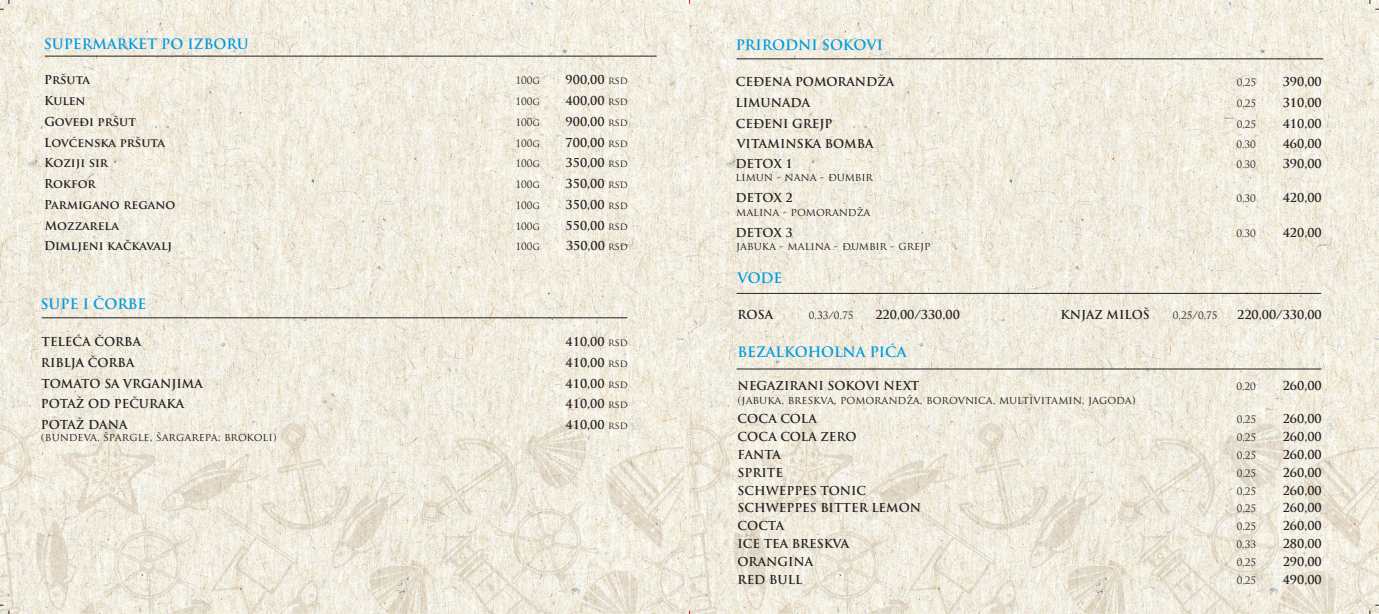
<style>
.page{position:relative;width:1379px;height:614px;background:#fff}
.page>*{position:absolute;margin:0;border:0;box-sizing:border-box;transform-origin:0 0}
.t1{font:700 14px "Trajan Pro";color:#009bdf}
.t2{font:700 12px/20.7px "Trajan Pro";color:#231f20}
.t3{font:11px "Trajan Pro";color:#231f20}
.t4{font:10px "Trajan Pro";color:#231f20}
.s1{font-weight:400;font-size:10px}
</style>
<div class="page">
<img style="left:0;top:1px;width:1379px;height:404px">
<hr style="left:42px;top:317px;width:585px;height:1px;background:#231f20">
<hr style="left:45px;top:56px;width:612px;height:1px;background:#231f20">
<hr style="left:736px;top:59px;width:587px;height:1px;background:#231f20">
<hr style="left:736px;top:293px;width:585px;height:1px;background:#231f20">
<hr style="left:736px;top:368px;width:585px;height:1px;background:#231f20">
<svg style="left:0;top:0;width:10px;height:10px"></svg>
<svg style="left:1369px;top:0;width:10px;height:10px"></svg>
<svg style="left:0;top:405px;width:1379px;height:209px;background:#ede8da"></svg>
<p class="t1" style="left:44px;top:38px;width:207px">SUPERMARKET PO IZBORU</p>
<p class="t2" style="left:44px;top:71px;width:122px">Pršuta<br>Kulen<br>Goveđi pršut<br>Lovćenska pršuta<br>Koziji sir</p>
<p class="t2" style="left:44px;top:195px;width:133px">Parmigano regano<br>Mozzarela<br>Dimljeni kačkavalj</p>
<p class="t4" style="left:515px;top:77px;width:26px">100G</p>
<p class="t2" style="left:566px;top:71px;width:64px">900,00 <span class="s1">RSD</span></p>
<p class="t4" style="left:515px;top:98px;width:26px">100G</p>
<p class="t2" style="left:566px;top:92px;width:64px">400,00 <span class="s1">RSD</span></p>
<p class="t4" style="left:515px;top:118px;width:26px">100G</p>
<p class="t2" style="left:566px;top:112px;width:64px">900,00 <span class="s1">RSD</span></p>
<p class="t4" style="left:515px;top:139px;width:26px">100G</p>
<p class="t2" style="left:566px;top:133px;width:64px">700,00 <span class="s1">RSD</span></p>
<p class="t4" style="left:515px;top:160px;width:26px">100G</p>
<p class="t2" style="left:566px;top:154px;width:64px">350,00 <span class="s1">RSD</span></p>
<p class="t4" style="left:515px;top:201px;width:26px">100G</p>
<p class="t2" style="left:566px;top:195px;width:64px">350,00 <span class="s1">RSD</span></p>
<p class="t4" style="left:515px;top:222px;width:26px">100G</p>
<p class="t2" style="left:566px;top:216px;width:64px">550,00 <span class="s1">RSD</span></p>
<p class="t4" style="left:515px;top:243px;width:26px">100G</p>
<p class="t2" style="left:566px;top:237px;width:64px">350,00 <span class="s1">RSD</span></p>
<p class="t2" style="left:44px;top:175px;width:53px">Rokfor</p>
<p class="t4" style="left:515px;top:181px;width:26px">100G</p>
<p class="t2" style="left:566px;top:175px;width:64px">350,00 <span class="s1">RSD</span></p>
<p class="t1" style="left:40px;top:298px;width:107px">SUPE I ČORBE</p>
<p class="t2" style="left:41px;top:332px;width:163px">TELEĆA ČORBA<br>RIBLJA ČORBA<br>TOMATO SA VRGANJIMA<br>POTAŽ OD PEČURAKA<br>POTAŽ DANA</p>
<p class="t3" style="left:41px;top:432px;width:237px">(BUNDEVA, ŠPARGLE, ŠARGAREPA, BROKOLI)</p>
<p class="t2" style="left:566px;top:332px;width:64px;text-align:justify">410,00 <span class="s1">RSD </span>410,00 <span class="s1">RSD </span>410,00 <span class="s1">RSD </span>410,00 <span class="s1">RSD </span>410,00 <span class="s1">RSD</span></p>
<p class="t1" style="left:736px;top:40px;width:149px">PRIRODNI SOKOVI</p>
<p class="t2" style="left:735px;top:73px;width:160px">CEĐENA POMORANDŽA<br>LIMUNADA<br>CEĐENI GREJP<br>VITAMINSKA BOMBA</p>
<p class="t2" style="left:735px;top:154px;width:59px">DETOX 1</p>
<p class="t3" style="left:735px;top:173px;width:139px">LIMUN - NANA - ĐUMBIR</p>
<p class="t2" style="left:735px;top:189px;width:59px">DETOX 2</p>
<p class="t3" style="left:736px;top:207px;width:136px">MALINA - POMORANDŽA</p>
<p class="t2" style="left:735px;top:223px;width:59px">DETOX 3</p>
<p class="t3" style="left:736px;top:242px;width:196px">JABUKA - MALINA - ĐUMBIR - GREJP</p>
<p class="t4" style="left:1236px;top:79px;width:21px">0,25</p>
<p class="t2" style="left:1282px;top:73px;width:40px">390,00</p>
<p class="t4" style="left:1236px;top:99px;width:21px">0,25</p>
<p class="t2" style="left:1282px;top:93px;width:40px">310,00</p>
<p class="t4" style="left:1236px;top:120px;width:21px">0,25</p>
<p class="t2" style="left:1282px;top:114px;width:40px">410,00</p>
<p class="t4" style="left:1236px;top:141px;width:21px">0,30</p>
<p class="t2" style="left:1282px;top:136px;width:40px;line-height:19.3px">460,00<br>390,00</p>
<p class="t2" style="left:1282px;top:189px;width:40px">420,00</p>
<p class="t2" style="left:1282px;top:223px;width:40px">420,00</p>
<p class="t4" style="left:1236px;top:160px;width:21px">0,30</p>
<p class="t4" style="left:1236px;top:194px;width:21px">0,30</p>
<p class="t4" style="left:1236px;top:229px;width:21px">0,30</p>
<p class="t1" style="left:737px;top:272px;width:46px">VODE</p>
<p class="t2" style="left:737px;top:305px;width:37px">ROSA</p>
<p class="t2" style="left:1060px;top:305px;width:91px">KNJAZ MILOŠ</p>
<p class="t1" style="left:737px;top:346px;width:170px">BEZALKOHOLNA PIĆA</p>
<p class="t2" style="left:737px;top:376px;width:183px">NEGAZIRANI SOKOVI NEXT</p>
<p class="t3" style="left:737px;top:395px;width:399px">(JABUKA, BRESKVA, POMORANDŽA, BOROVNICA, MULTIVITAMIN, JAGODA)</p>
<p class="t2" style="left:737px;top:410px;width:185px;line-height:17.9px">COCA COLA<br>COCA COLA ZERO<br>FANTA<br>SPRITE<br>SCHWEPPES TONIC<br>SCHWEPPES BITTER LEMON<br>COCTA<br>ICE TEA BRESKVA<br>ORANGINA<br>RED BULL</p>
<p class="t4" style="left:809px;top:311px;width:46px">0,33/0,75</p>
<p class="t2" style="left:875px;top:305px;width:86px">220,00/330,00</p>
<p class="t4" style="left:1173px;top:311px;width:46px">0,25/0,75</p>
<p class="t2" style="left:1237px;top:305px;width:86px">220,00/330,00</p>
<p class="t4" style="left:1236px;top:382px;width:21px">0,20</p>
<p class="t2" style="left:1282px;top:376px;width:40px">260,00</p>
<p class="t4" style="left:1236px;top:415px;width:21px">0,25</p>
<p class="t2" style="left:1282px;top:409px;width:40px">260,00</p>
<p class="t4" style="left:1236px;top:433px;width:21px">0,25</p>
<p class="t2" style="left:1282px;top:427px;width:40px">260,00</p>
<p class="t4" style="left:1236px;top:451px;width:21px">0,25</p>
<p class="t2" style="left:1282px;top:445px;width:40px">260,00</p>
<p class="t4" style="left:1236px;top:469px;width:21px">0,25</p>
<p class="t2" style="left:1282px;top:463px;width:40px">260,00</p>
<p class="t4" style="left:1236px;top:486px;width:21px">0,25</p>
<p class="t2" style="left:1282px;top:481px;width:40px">260,00</p>
<p class="t4" style="left:1236px;top:504px;width:21px">0,25</p>
<p class="t2" style="left:1282px;top:498px;width:40px">260,00</p>
<p class="t4" style="left:1236px;top:522px;width:21px">0,25</p>
<p class="t2" style="left:1282px;top:516px;width:40px">260,00</p>
<p class="t4" style="left:1236px;top:540px;width:21px">0,33</p>
<p class="t2" style="left:1282px;top:534px;width:40px">280,00</p>
<p class="t4" style="left:1236px;top:558px;width:21px">0,25</p>
<p class="t2" style="left:1282px;top:552px;width:40px">290,00</p>
<p class="t4" style="left:1236px;top:576px;width:21px">0,25</p>
<p class="t2" style="left:1282px;top:570px;width:40px">490,00</p>
</div>
